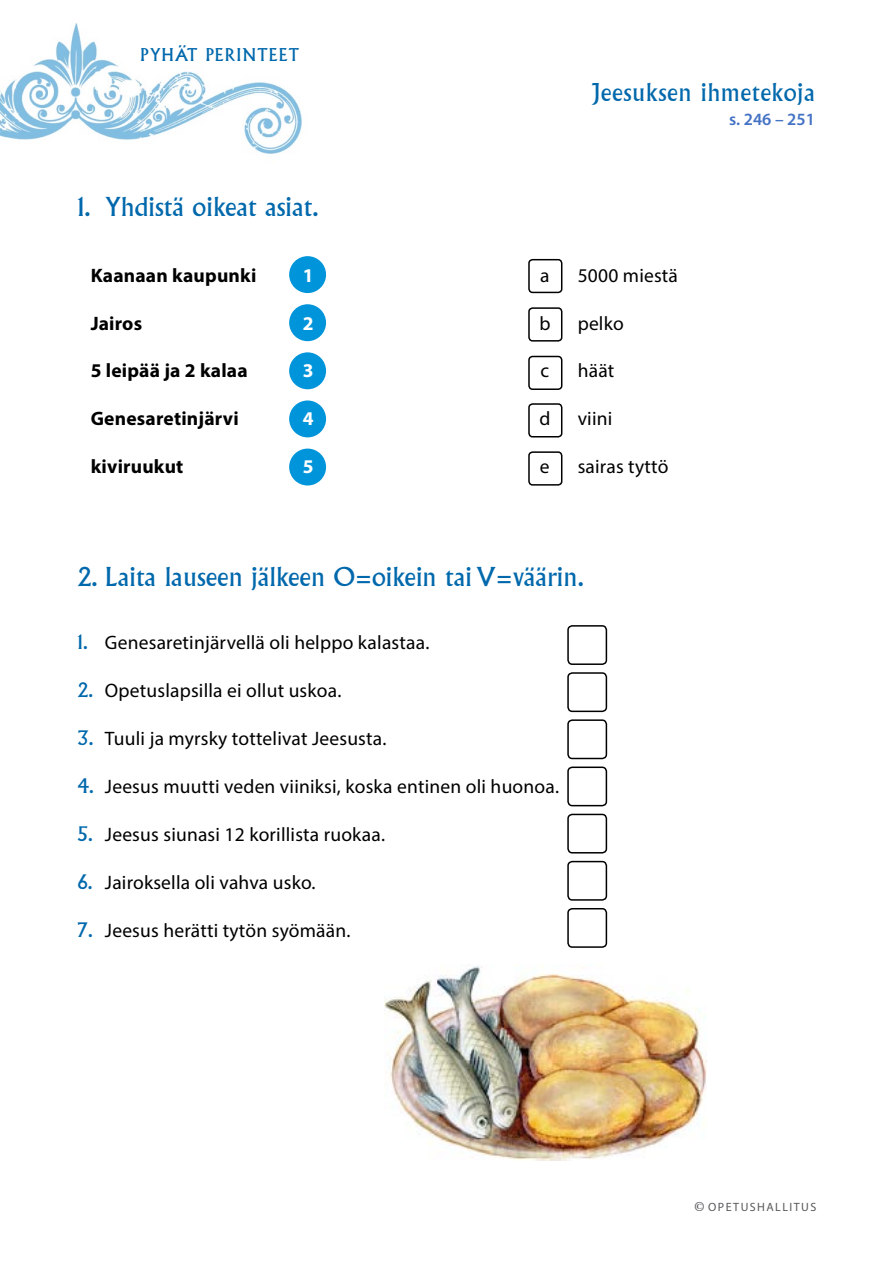
<style>
.page{position:relative;width:893px;height:1263px;background:#fff}
.page>*{position:absolute;margin:0;border:0;box-sizing:border-box;transform-origin:0 0}
.t1{font:25.5px "Albertus MT Std";color:#0068ac}
.t2{font:24px "Albertus MT Std";letter-spacing:.02em;color:#0068ac}
.t3{font:19.5px "Myriad Pro";letter-spacing:.01em;color:#000}
.t4{font:700 19.5px "Myriad Pro";letter-spacing:.01em;color:#000}
.t5{font:700 19.5px "Myriad Pro";color:#fff}
.t6{font:17.25px "Albertus MT Std";letter-spacing:.06em;color:#0068ac}
.t7{font:600 17.25px "Myriad Pro";color:#4472c4}
.t8{font:12px "Myriad Pro";letter-spacing:.12em;color:#58595b}
.s1{font-family:"Albertus MT Std";color:#0068ac}
.s2{font-family:"Albertus MT Std"}
</style>
<div class="page">
<img style="left:0;top:23px;width:302px;height:131px">
<div style="left:289px;top:256px;width:37px;height:37px;background:#0095da;border-radius:50%"></div>
<div style="left:289px;top:304px;width:37px;height:37px;background:#0095da;border-radius:50%"></div>
<div style="left:289px;top:352px;width:37px;height:37px;background:#0095da;border-radius:50%"></div>
<div style="left:289px;top:400px;width:37px;height:37px;background:#0095da;border-radius:50%"></div>
<div style="left:289px;top:449px;width:37px;height:36px;background:#0095da;border-radius:50%"></div>
<div style="left:528px;top:259px;width:34px;height:34px;border:2px solid #000;border-radius:4px"></div>
<div style="left:528px;top:307px;width:34px;height:35px;border:2px solid #000;border-radius:4px"></div>
<div style="left:528px;top:356px;width:34px;height:34px;border:2px solid #000;border-radius:4px"></div>
<div style="left:528px;top:403px;width:34px;height:34px;border:2px solid #000;border-radius:4px"></div>
<div style="left:528px;top:451px;width:34px;height:35px;border:2px solid #000;border-radius:4px"></div>
<div style="left:567px;top:625px;width:40px;height:40px;border:2px solid #000;border-radius:4px"></div>
<div style="left:567px;top:719px;width:40px;height:40px;border:2px solid #000;border-radius:4px"></div>
<div style="left:567px;top:814px;width:40px;height:39px;border:2px solid #000;border-radius:4px"></div>
<div style="left:567px;top:672px;width:40px;height:40px;border:2px solid #000;border-radius:4px"></div>
<div style="left:567px;top:766px;width:40px;height:40px;border:2px solid #000;border-radius:4px"></div>
<div style="left:567px;top:861px;width:40px;height:40px;border:2px solid #000;border-radius:4px"></div>
<div style="left:567px;top:908px;width:40px;height:40px;border:2px solid #000;border-radius:4px"></div>
<img style="left:385px;top:964px;width:321px;height:197px">
<p class="t6" style="left:140px;top:45px;width:161px">PYHÄT PERINTEET</p>
<h1 class="t1" style="left:78px;top:192px;width:242px">1. Yhdistä oikeat asiat.</h1>
<p class="t2" style="left:592px;top:78px;width:225px">Jeesuksen ihmetekoja</p>
<p class="t7" style="left:729px;top:108px;width:87px">s. 246 – 251</p>
<p class="t4" style="left:91px;top:263px;width:167px">Kaanaan kaupunki</p>
<p class="t5" style="left:303px;top:263px;width:12px">1</p>
<p class="t3" style="left:540px;top:263px;width:11px">a</p>
<p class="t3" style="left:578px;top:263px;width:102px">5000 miestä</p>
<p class="t4" style="left:91px;top:310px;width:53px">Jairos</p>
<p class="t5" style="left:303px;top:310px;width:12px">2</p>
<p class="t3" style="left:539px;top:311px;width:13px">b</p>
<p class="t3" style="left:578px;top:311px;width:48px">pelko</p>
<p class="t4" style="left:91px;top:358px;width:159px">5 leipää ja 2 kalaa</p>
<p class="t5" style="left:303px;top:358px;width:12px">3</p>
<p class="t3" style="left:540px;top:359px;width:10px">c</p>
<p class="t3" style="left:578px;top:359px;width:38px">häät</p>
<p class="t4" style="left:91px;top:406px;width:150px">Genesaretinjärvi</p>
<p class="t5" style="left:303px;top:406px;width:12px">4</p>
<p class="t3" style="left:539px;top:406px;width:12px">d</p>
<p class="t3" style="left:578px;top:406px;width:36px">viini</p>
<p class="t4" style="left:91px;top:453px;width:94px">kiviruukut</p>
<p class="t5" style="left:303px;top:453px;width:12px">5</p>
<p class="t3" style="left:540px;top:454px;width:11px">e</p>
<p class="t3" style="left:578px;top:454px;width:92px">sairas tyttö</p>
<h1 class="t1" style="left:78px;top:562px;width:507px">2. Laita lauseen jälkeen O=oikein tai V=väärin.</h1>
<p class="t3" style="left:78px;top:630px;width:353px"><span class="s1">1.</span> Genesaretinjärvellä oli helppo kalastaa.</p>
<p class="t3" style="left:78px;top:678px;width:265px"><span class="s1">2.</span> Opetuslapsilla ei ollut uskoa.</p>
<p class="t3" style="left:78px;top:726px;width:310px"><span class="s1">3.</span> Tuuli ja myrsky tottelivat Jeesusta.</p>
<p class="t3" style="left:78px;top:774px;width:483px"><span class="s1">4.</span> Jeesus muutti veden viiniksi, koska entinen oli huonoa.</p>
<p class="t3" style="left:78px;top:822px;width:309px"><span class="s1">5.</span> Jeesus siunasi 12 korillista ruokaa.</p>
<p class="t3" style="left:78px;top:870px;width:239px"><span class="s1">6.</span> Jairoksella oli vahva usko.</p>
<p class="t3" style="left:78px;top:918px;width:274px"><span class="s1">7.</span> Jeesus herätti tytön syömään.</p>
<p class="t8" style="left:695px;top:1199px;width:123px"><span class="s2">©</span> OPETUSHALLITUS</p>
</div>
